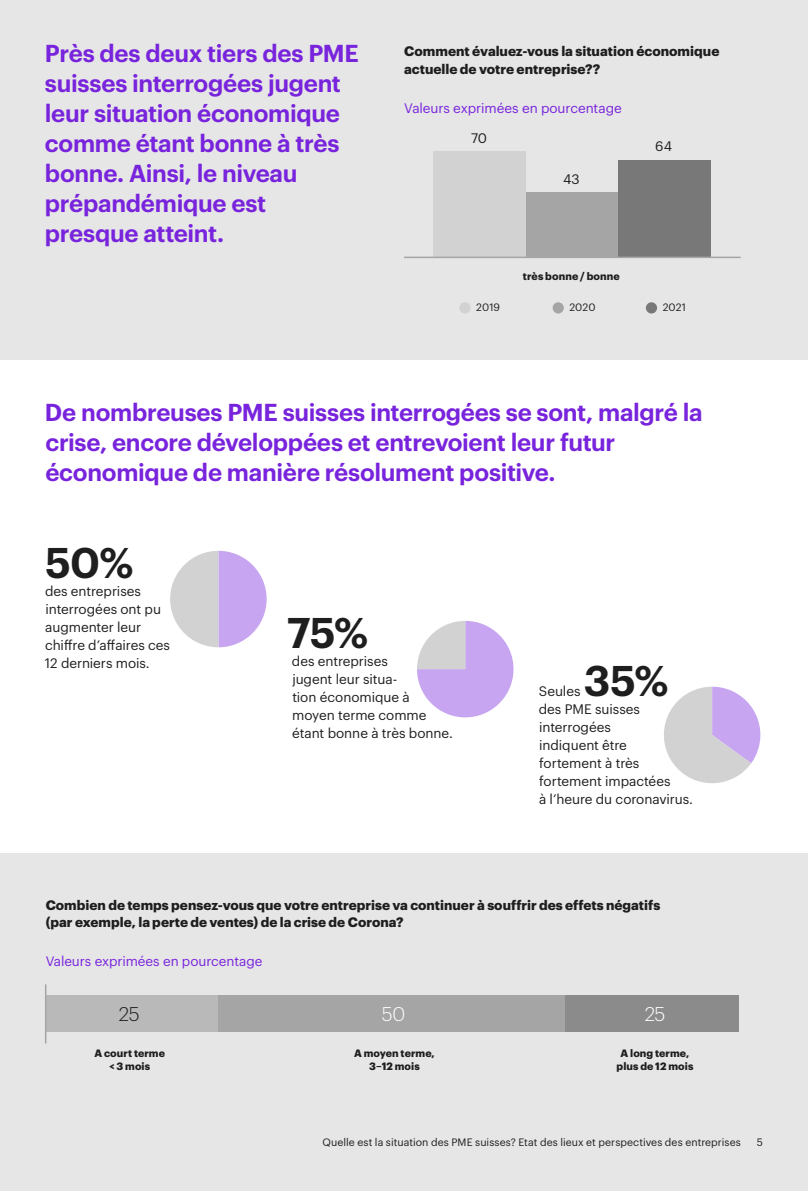
<style>
.page{position:relative;width:808px;height:1191px;background:#fff}
.page>*{position:absolute;margin:0;border:0;box-sizing:border-box;transform-origin:0 0}
.t1{font:600 42px "Graphik";color:#1e1e1e}
.t2{font:600 24px/30px "Graphik";letter-spacing:-.015em;color:#7823dc}
.t3{font:300 19.35px "Graphik";color:#fff}
.t4{font:300 19.35px "Graphik";color:#1e1e1e}
.t5{font:13.5px/18px "Graphik";letter-spacing:-.005em;color:#1e1e1e}
.t6{font:700 13.5px/18px "Graphik";color:#1e1e1e}
.t7{font:13.5px "Graphik";letter-spacing:-.005em;color:#7823dc}
.t8{font:10.5px "Graphik";letter-spacing:.005em;color:#1e1e1e}
.t9{font:700 10.5px/13.5px "Graphik";letter-spacing:.01em;color:#1e1e1e;text-align:center}
</style>
<div class="page">
<div style="left:0;top:853px;width:808px;height:338px;background:#e6e6e6"></div>
<div style="left:0;top:0;width:808px;height:359px;background:#e6e6e6"></div>
<div style="left:459px;top:302px;width:12px;height:11px;background:#d2d2d2;border-radius:50%"></div>
<div style="left:553px;top:302px;width:11px;height:11px;background:#a5a5a5;border-radius:50%"></div>
<div style="left:646px;top:302px;width:11px;height:11px;background:#787878;border-radius:50%"></div>
<div style="left:526px;top:192px;width:92px;height:65px;background:#a5a5a5"></div>
<div style="left:618px;top:160px;width:93px;height:97px;background:#787878"></div>
<div style="left:433px;top:151px;width:93px;height:106px;background:#d2d2d2"></div>
<hr style="left:404px;top:257px;width:337px;height:1px;background:#a5a5a5">
<div style="left:46px;top:995px;width:173px;height:37px;background:#b9b9b9"></div>
<div style="left:218px;top:995px;width:347px;height:37px;background:#a5a5a5"></div>
<div style="left:565px;top:995px;width:174px;height:37px;background:#8b8b8b"></div>
<hr style="left:45px;top:984px;width:1px;height:59px;background:#a5a5a5">
<svg style="left:170px;top:551px;width:97px;height:96px"></svg>
<svg style="left:417px;top:621px;width:96px;height:96px"></svg>
<svg style="left:664px;top:686px;width:96px;height:97px"></svg>
<p class="t2" style="left:45px;top:36px;width:315px">Près des deux tiers des PME suisses interrogées jugent leur situation économique comme étant bonne à très bonne. Ainsi, le niveau prépandémique est presque atteint.</p>
<p class="t6" style="left:404px;top:41px;width:317px">Comment évaluez-vous la situation économique actuelle de votre entreprise??</p>
<p class="t7" style="left:404px;top:98px;width:219px">Valeurs exprimées en pourcentage</p>
<p class="t5" style="left:471px;top:128px;width:17px">70</p>
<p class="t5" style="left:563px;top:169px;width:18px">43</p>
<p class="t5" style="left:655px;top:136px;width:18px">64</p>
<p class="t9" style="left:523px;top:268px;width:98px">très bonne / bonne</p>
<p class="t8" style="left:476px;top:300px;width:25px">2019</p>
<p class="t8" style="left:569px;top:300px;width:28px">2020</p>
<p class="t8" style="left:663px;top:300px;width:25px">2021</p>
<p class="t2" style="left:45px;top:395px;width:659px">De nombreuses PME suisses interrogées se sont, malgré la crise, encore développées et entrevoient leur futur économique de manière résolument positive.</p>
<h1 class="t1" style="left:45px;top:530px;width:90px">50%</h1>
<p class="t5" style="left:45px;top:581px;width:127px">des entreprises interrogées ont pu augmenter leur chiffre d’affaires ces<br>12 derniers mois.</p>
<h1 class="t1" style="left:287px;top:600px;width:83px">75%</h1>
<p class="t5" style="left:292px;top:651px;width:162px">des entreprises<br>jugent leur situa-<br>tion économique à moyen terme comme étant bonne à très bonne.</p>
<h1 class="t1" style="left:584px;top:648px;width:86px">35%</h1>
<p class="t5" style="left:539px;top:698px;width:156px">des PME suisses interrogées<br>indiquent être<br>fortement à très fortement impactées<br>à l’heure du coronavirus.</p>
<p class="t5" style="left:539px;top:680px;width:43px">Seules</p>
<p class="t6" style="left:46px;top:894px;width:616px">Combien de temps pensez-vous que votre entreprise va continuer à souffrir des effets négatifs (par exemple, la perte de ventes) de la crise de Corona?</p>
<p class="t7" style="left:46px;top:950px;width:218px">Valeurs exprimées en pourcentage</p>
<p class="t4" style="left:119px;top:999px;width:22px">25</p>
<p class="t3" style="left:382px;top:999px;width:25px">50</p>
<p class="t3" style="left:645px;top:999px;width:22px">25</p>
<p class="t9" style="left:94px;top:1045px;width:72px">A court terme &lt; 3 mois</p>
<p class="t9" style="left:616px;top:1045px;width:78px">A long terme, plus de 12 mois</p>
<p class="t9" style="left:354px;top:1045px;width:82px">A moyen terme,<br>3–12 mois</p>
<p class="t8" style="left:322px;top:1134px;width:420px">Quelle est la situation des PME suisses? Etat des lieux et perspectives des entreprises</p>
<p class="t8" style="left:757px;top:1134px;width:8px">5</p>
</div>
